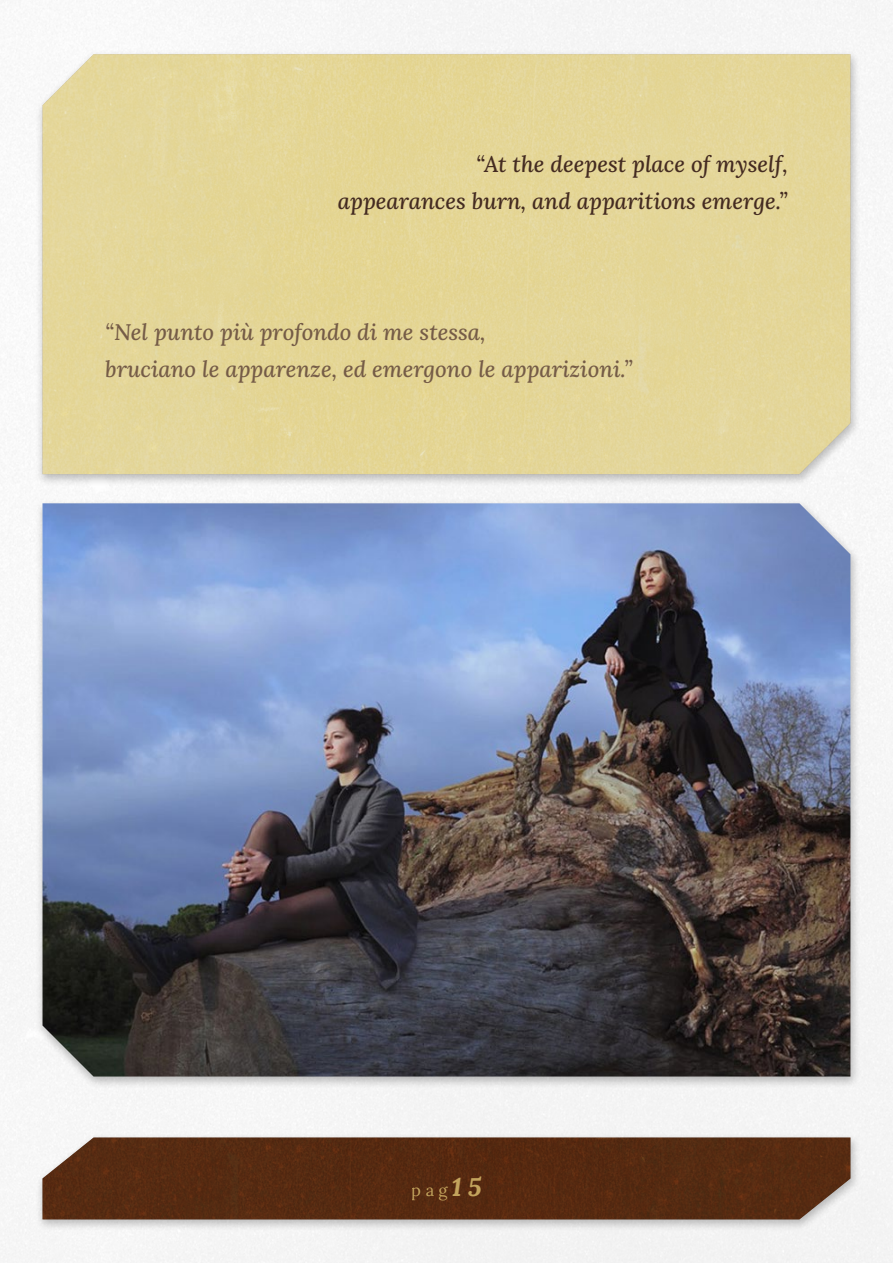
<style>
.page{position:relative;width:893px;height:1263px;background:#fff}
.page>*{position:absolute;margin:0;border:0;box-sizing:border-box;transform-origin:0 0}
.t1{font:italic 500 22.5px/36.8px "Lora";color:#755c47}
.t2{font:italic 500 22.5px/36.8px "Lora";color:#442b21;text-align:right}
.t3{font:16.5px "Lora";color:#dec270}
.s1{font-weight:700;font-style:italic;font-size:25.5px}
</style>
<div class="page">
<div style="left:35px;top:1133px;width:825px;height:99px;background:#000;opacity:.25"></div>
<img style="left:43px;top:1137px;width:807px;height:82px">
<div style="left:35px;top:50px;width:825px;height:437px;background:#000;opacity:.25"></div>
<img style="left:43px;top:54px;width:807px;height:420px">
<div style="left:35px;top:499px;width:825px;height:590px;background:#000;opacity:.25"></div>
<img style="left:43px;top:503px;width:807px;height:573px">
<p class="t2" style="left:338px;top:145px;width:451px">“At the deepest place of myself,<br>appearances burn, and apparitions emerge.”</p>
<p class="t1" style="left:105px;top:313px;width:529px">“Nel punto più profondo di me stessa,<br>bruciano le apparenze, ed emergono le apparizioni.”</p>
<p class="t3" style="left:412px;top:1177px;width:74px">pag<span class="s1">15</span></p>
</div>
